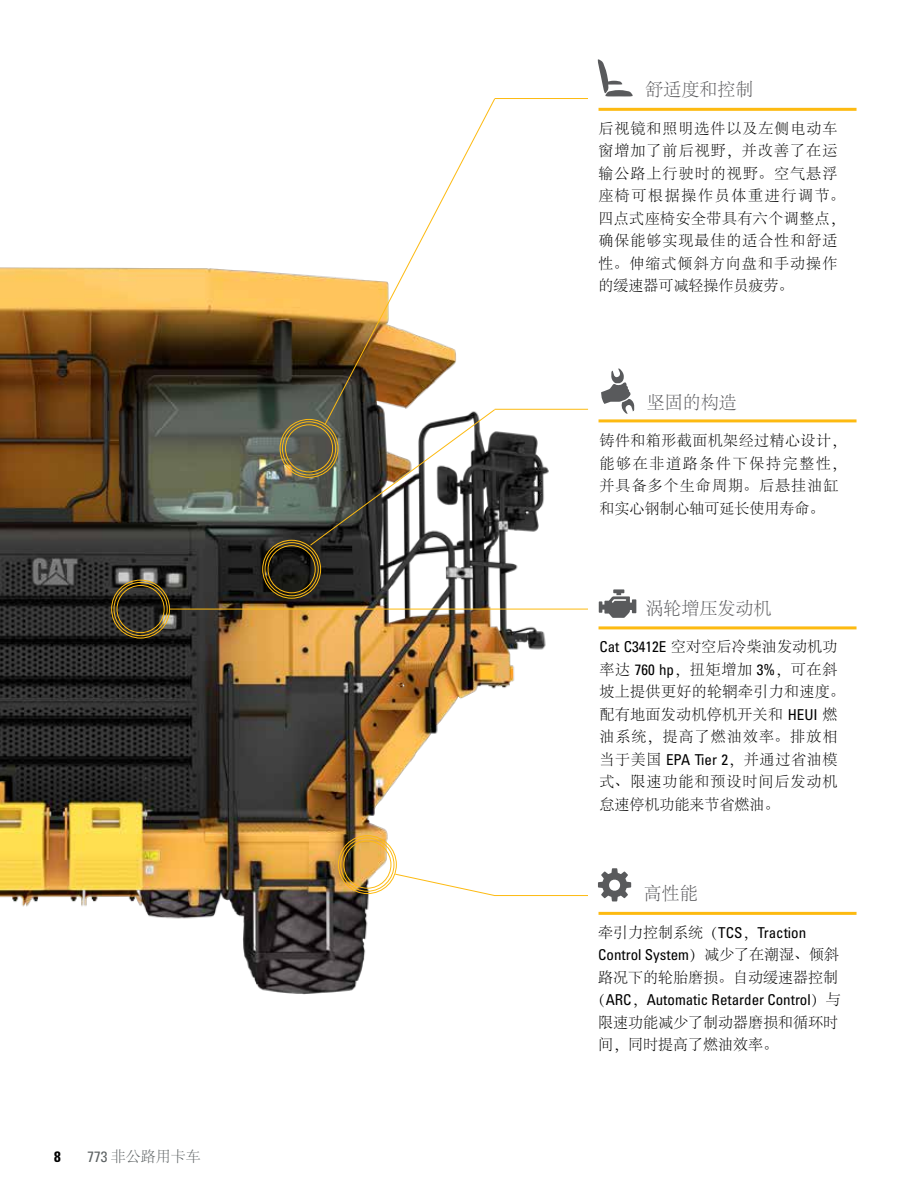
<style>
.page{position:relative;width:918px;height:1188px;background:#fff}
.page>*{position:absolute;margin:0;border:0;box-sizing:border-box;transform-origin:0 0}
.t1{font:300 18px "Adobe Song Std";color:#58585b}
.t2{font:300 15px/22.5px "Adobe Song Std";letter-spacing:.025em;color:#000}
.t3{font:300 15px/22.5px "Adobe Song Std";letter-spacing:.065em;color:#000}
.t4{font:condensed 15px/22.5px "Univers LTCYR 57";color:#000}
.t5{font:300 15px/22.5px "Adobe Song Std";letter-spacing:.045em;color:#000}
.t6{font:300 15px/22.5px "Adobe Song Std";color:#000}
.t7{font:300 15px "Adobe Song Std";color:#5d6263}
.t8{font:15px "Univers LTCYR 67 Bold Cond";color:#000}
.s1{font-family:"Univers LTCYR 57";font-weight:400;font-stretch:condensed}
.s2{font-family:"Univers LT Std";font-weight:400;font-stretch:condensed}
.s3{font-family:"Adobe Song Std";font-weight:300;font-stretch:normal}
</style>
<div class="page">
<img style="left:0;top:267px;width:589px;height:728px">
<div style="left:111px;top:580px;width:59px;height:58px;border:1px solid #fdba11;border-radius:50%"></div>
<div style="left:114px;top:582px;width:54px;height:54px;border:1px solid #fdba11;border-radius:50%"></div>
<div style="left:117px;top:585px;width:48px;height:48px;border:1px solid #fdba11;border-radius:50%"></div>
<div style="left:285px;top:424px;width:48px;height:48px;border:1px solid #fdba11;border-radius:50%"></div>
<div style="left:338px;top:835px;width:59px;height:59px;border:1px solid #fdba11;border-radius:50%"></div>
<div style="left:340px;top:838px;width:54px;height:54px;border:1px solid #fdba11;border-radius:50%"></div>
<div style="left:343px;top:841px;width:48px;height:48px;border:1px solid #fdba11;border-radius:50%"></div>
<hr style="left:495px;top:98px;width:93px;height:1px;background:#fdba11">
<hr style="left:170px;top:609px;width:418px;height:1px;background:#fdba11">
<svg style="left:394px;top:873px;width:195px;height:23px"></svg>
<svg style="left:324px;top:98px;width:172px;height:311px"></svg>
<hr style="left:599px;top:626px;width:258px;height:3px;background:#fdba11">
<svg style="left:599px;top:589px;width:37px;height:29px"></svg>
<hr style="left:599px;top:108px;width:258px;height:3px;background:#fdba11">
<svg style="left:597px;top:59px;width:36px;height:38px"></svg>
<hr style="left:599px;top:912px;width:258px;height:3px;background:#fdba11">
<svg style="left:598px;top:868px;width:33px;height:33px"></svg>
<hr style="left:599px;top:419px;width:258px;height:3px;background:#fdba11">
<svg style="left:601px;top:369px;width:34px;height:45px"></svg>
<div style="left:262px;top:540px;width:59px;height:59px;border:1px solid #fdba11;border-radius:50%"></div>
<div style="left:265px;top:542px;width:54px;height:54px;border:1px solid #fdba11;border-radius:50%"></div>
<div style="left:268px;top:545px;width:48px;height:48px;border:1px solid #fdba11;border-radius:50%"></div>
<hr style="left:495px;top:409px;width:93px;height:1px;background:#fdba11">
<svg style="left:309px;top:409px;width:187px;height:137px"></svg>
<p class="t8" style="left:54px;top:1147px;width:8px">8</p>
<p class="t7" style="left:87px;top:1148px;width:115px"><span class="s1">773</span> 非公路用卡车</p>
<p class="t1" style="left:646px;top:80px;width:109px">舒适度和控制</p>
<p class="t3" style="left:598px;top:118px;width:248px">后视镜和照明选件以及左侧电动车窗增加了前后视野，并改善了在运输公路上行驶时的视野。空气悬浮座椅可根据操作员体重进行调节。四点式座椅安全带具有六个调整点，确保能够实现最佳的适合性和舒适性。伸缩式倾斜方向盘和手动操作的缓速器可减轻操作员疲劳。</p>
<p class="t1" style="left:647px;top:392px;width:91px">坚固的构造</p>
<p class="t5" style="left:600px;top:430px;width:248px">铸件和箱形截面机架经过精心设计，能够在非道路条件下保持完整性，并具备多个生命周期。后悬挂油缸和实心钢制心轴可延长使用寿命。</p>
<p class="t1" style="left:646px;top:598px;width:127px">涡轮增压发动机</p>
<p class="t2" style="left:599px;top:636px;width:247px"><span class="s2">Cat C3412E</span> 空对空后冷柴油发动机功率达 <span class="s2">760 hp</span>，扭矩增加 <span class="s2">3%</span>，可在斜坡上提供更好的轮辋牵引力和速度。配有地面发动机停机开关和 <span class="s2">HEUI</span> 燃油系统，提高了燃油效率。排放相当于美国 <span class="s2">EPA Tier 2</span>，并通过省油模式、限速功能和预设时间后发动机怠速停机功能来节省燃油。</p>
<p class="t1" style="left:644px;top:884px;width:55px">高性能</p>
<p class="t4" style="left:598px;top:921px;width:242px"><span class="s3">牵引力控制系统（</span>TCS<span class="s3">，</span>Traction<br>Control System<span class="s3">）减少了在潮湿、倾斜</span></p>
<p class="t6" style="left:598px;top:967px;width:241px">路况下的轮胎磨损。自动缓速器控制</p>
<p class="t4" style="left:591px;top:988px;width:252px"><span class="s3">（</span>ARC<span class="s3">，</span>Automatic Retarder Control<span class="s3">）与</span></p>
<p class="t6" style="left:598px;top:1012px;width:241px">限速功能减少了制动器磨损和循环时间，同时提高了燃油效率。</p>
</div>
